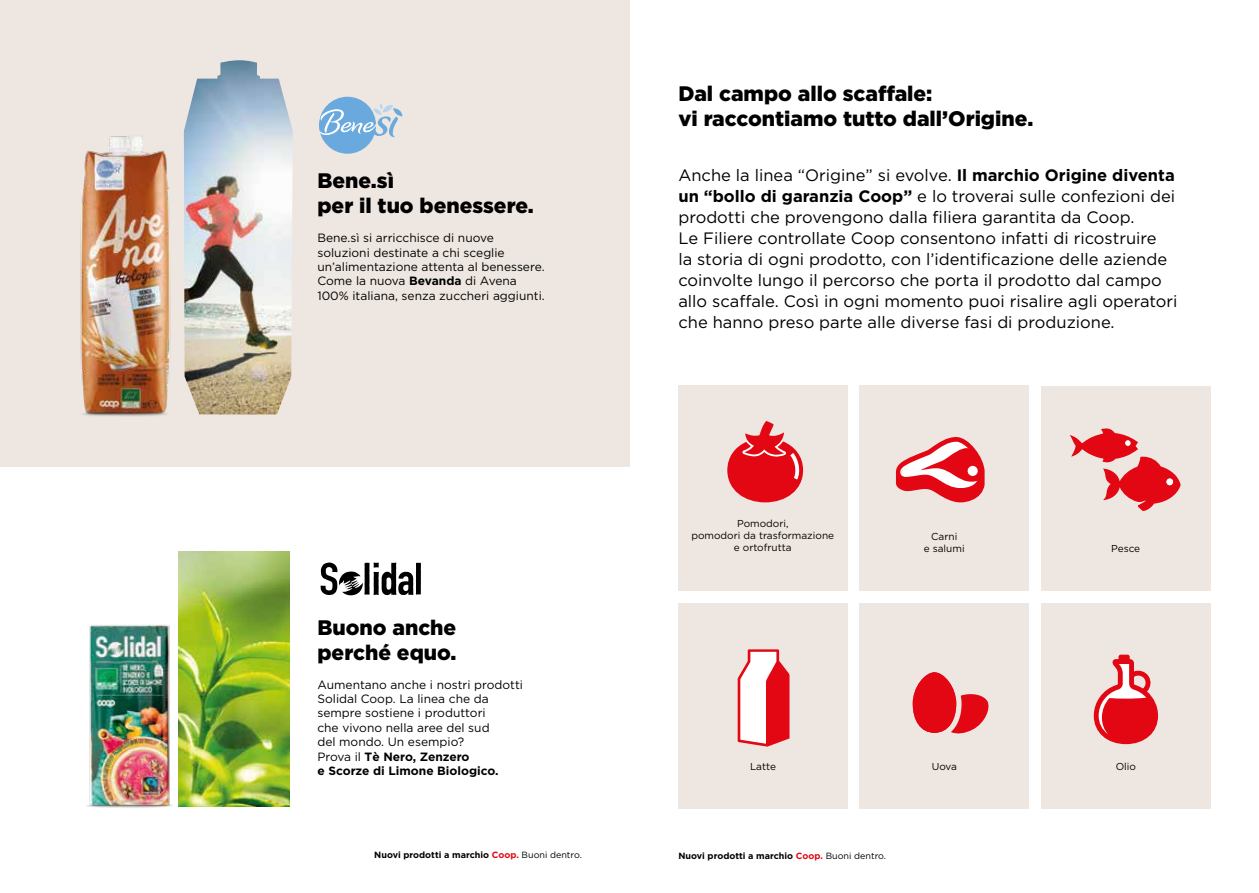
<style>
.page{position:relative;width:1259px;height:893px;background:#fff}
.page>*{position:absolute;margin:0;border:0;box-sizing:border-box;transform-origin:0 0}
.t1{font:900 21px/25.2px "Gotham";color:#000}
.t2{font:16.5px/21px "Gotham";color:#000}
.t3{font:12px/14.4px "Gotham";color:#000}
.t4{font:10.05px/12px "Gotham";color:#000;text-align:center}
.t5{font:700 9px "Gotham";color:#000}
.s1{font-weight:700}
.s2{color:#e30613}
.s3{font-weight:400}
</style>
<div class="page">
<div style="left:0;top:0;width:629px;height:467px;background:#eee7e1"></div>
<img style="left:184px;top:60px;width:109px;height:354px">
<img style="left:179px;top:551px;width:110px;height:256px">
<img style="left:80px;top:136px;width:91px;height:280px">
<div style="left:678px;top:604px;width:170px;height:205px;background:#eee7e1"></div>
<div style="left:859px;top:604px;width:170px;height:205px;background:#eee7e1"></div>
<div style="left:1041px;top:604px;width:169px;height:205px;background:#eee7e1"></div>
<div style="left:1041px;top:387px;width:169px;height:204px;background:#eee7e1"></div>
<div style="left:859px;top:386px;width:170px;height:205px;background:#eee7e1"></div>
<div style="left:678px;top:385px;width:169px;height:206px;background:#eee7e1"></div>
<div style="left:319px;top:97px;width:57px;height:57px;background:#6aa9dd;border-radius:50%"></div>
<svg style="left:319px;top:103px;width:83px;height:34px"></svg>
<svg style="left:320px;top:562px;width:101px;height:33px"></svg>
<div style="left:912px;top:672px;width:44px;height:61px;background:#e30613;border-radius:50%"></div>
<svg style="left:951px;top:692px;width:38px;height:42px"></svg>
<svg style="left:727px;top:421px;width:76px;height:81px"></svg>
<svg style="left:896px;top:437px;width:88px;height:65px"></svg>
<svg style="left:1069px;top:428px;width:111px;height:83px"></svg>
<div style="left:1166px;top:478px;width:7px;height:7px;background:#fff;border-radius:50%"></div>
<svg style="left:737px;top:649px;width:52px;height:98px;background:#f19398"></svg>
<svg style="left:1093px;top:655px;width:65px;height:89px"></svg>
<img style="left:87px;top:616px;width:98px;height:192px">
<p class="t1" style="left:317px;top:168px;width:218px">Bene.sì<br>per il tuo benessere.</p>
<p class="t3" style="left:317px;top:231px;width:229px">Bene.sì si arricchisce di nuove soluzioni destinate a chi sceglie un’alimentazione attenta al benessere.<br>Come la nuova <span class="s1">Bevanda</span> di Avena 100% italiana, senza zuccheri aggiunti.</p>
<p class="t1" style="left:317px;top:614px;width:141px">Buono anche perché equo.</p>
<p class="t3" style="left:317px;top:677px;width:207px">Aumentano anche i nostri prodotti<br>Solidal Coop. La linea che da sempre sostiene i produttori<br>che vivono nella aree del sud<br>del mondo. Un esempio?<br>Prova il <span class="s1">Tè Nero, Zenzero<br>e Scorze di Limone Biologico.</span></p>
<p class="t5" style="left:374px;top:849px;width:209px">Nuovi prodotti a marchio <span class="s2">Coop.</span> <span class="s3">Buoni dentro.</span></p>
<p class="t1" style="left:678px;top:81px;width:356px">Dal campo allo scaffale:<br>vi raccontiamo tutto dall’Origine.</p>
<p class="t2" style="left:678px;top:164px;width:501px">Anche la linea “Origine” si evolve. <span class="s1">Il marchio Origine diventa un “bollo di garanzia Coop”</span> e lo troverai sulle confezioni dei prodotti che provengono dalla filiera garantita da Coop.<br>Le Filiere controllate Coop consentono infatti di ricostruire<br>la storia di ogni prodotto, con l’identificazione delle aziende coinvolte lungo il percorso che porta il prodotto dal campo allo scaffale. Così in ogni momento puoi risalire agli operatori che hanno preso parte alle diverse fasi di produzione.</p>
<p class="t4" style="left:691px;top:517px;width:144px">Pomodori,<br>pomodori da trasformazione e ortofrutta</p>
<p class="t4" style="left:924px;top:530px;width:42px">Carni<br>e salumi</p>
<p class="t4" style="left:1111px;top:543px;width:31px">Pesce</p>
<p class="t4" style="left:750px;top:760px;width:27px">Latte</p>
<p class="t4" style="left:932px;top:760px;width:27px">Uova</p>
<p class="t4" style="left:1115px;top:760px;width:22px">Olio</p>
<p class="t5" style="left:678px;top:850px;width:209px">Nuovi prodotti a marchio <span class="s2">Coop.</span> <span class="s3">Buoni dentro.</span></p>
</div>
